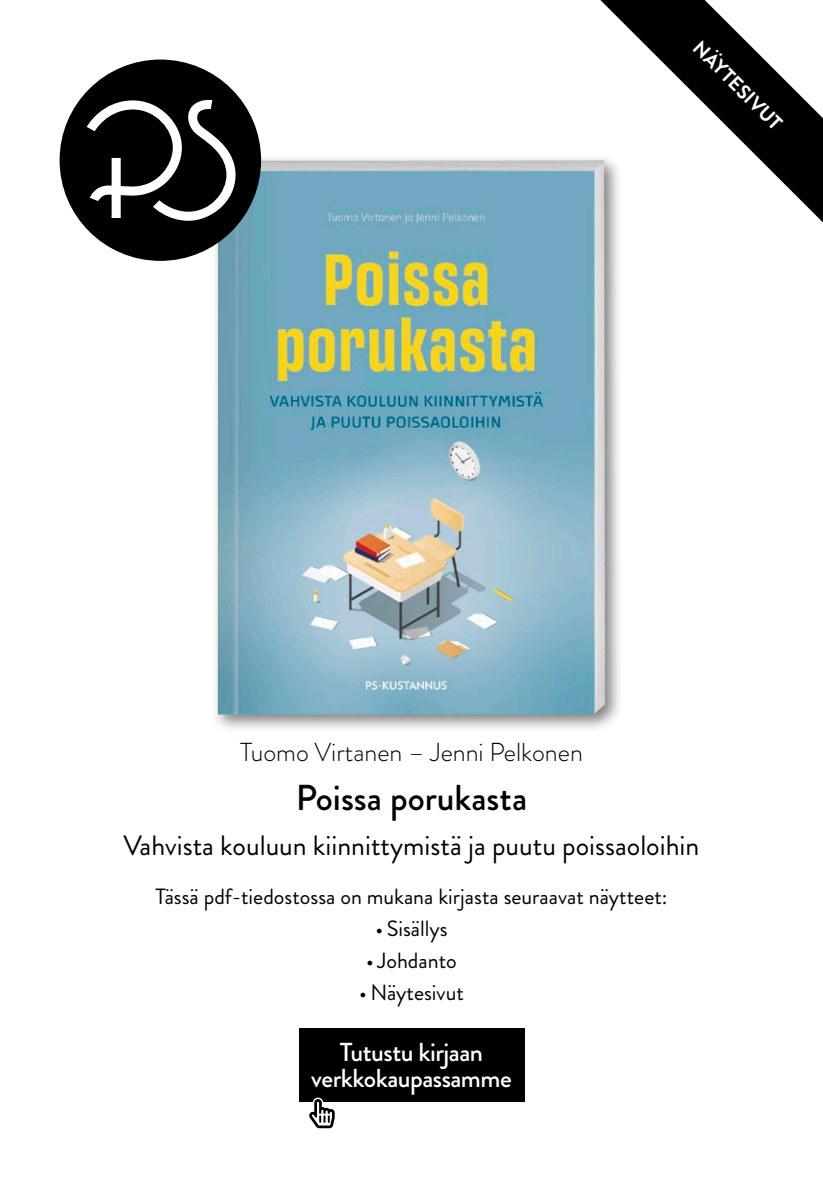
<style>
.page{position:relative;width:823px;height:1191px;background:#fff}
.page>*{position:absolute;margin:0;border:0;box-sizing:border-box;transform-origin:0 0}
.teoksen_nimi{font:500 36px "Brandon Grotesque";color:#000}
.alaotsikko{font:28px "Brandon Grotesque";color:#000}
.t1{font:500 26px/26px "Brandon Grotesque";letter-spacing:-.02em;color:#fff;text-align:center}
.tekijä_t{font:300 26px "Brandon Grotesque";color:#000}
.Tässä_pdf_ssä_mukana{font:22px "Brandon Grotesque";color:#000}
.t2{font:700 20px "Brandon Grotesque";color:#fff}
</style>
<div class="page">
<div style="left:211px;top:153px;width:412px;height:580px;background:#000;opacity:.5"></div>
<img style="left:218px;top:160px;width:386px;height:554px">
<div style="left:299px;top:1028px;width:225px;height:74px;background:#000"></div>
<svg style="left:309px;top:1097px;width:26px;height:32px"></svg>
<svg style="left:600px;top:0;width:222px;height:222px"></svg>
<svg style="left:60px;top:60px;width:201px;height:201px;fill:#000"></svg>
<p class="t2" style="left:705px;top:34px;width:118px;rotate:45deg">NÄYTESIVUT</p>
<p class="tekijä_t" style="left:240px;top:734px;width:344px">Tuomo Virtanen – Jenni Pelkonen</p>
<p class="teoksen_nimi" style="left:295px;top:772px;width:233px">Poissa porukasta</p>
<p class="alaotsikko" style="left:123px;top:826px;width:577px">Vahvista kouluun kiinnittymistä ja puutu poissaoloihin</p>
<p class="Tässä_pdf_ssä_mukana" style="left:155px;top:881px;width:513px">Tässä pdf-tiedostossa on mukana kirjasta seuraavat näytteet:</p>
<p class="Tässä_pdf_ssä_mukana" style="left:375px;top:913px;width:74px">• Sisällys</p>
<p class="Tässä_pdf_ssä_mukana" style="left:366px;top:945px;width:92px">• Johdanto</p>
<p class="Tässä_pdf_ssä_mukana" style="left:359px;top:977px;width:106px">• Näytesivut</p>
<p class="t1" style="left:311px;top:1039px;width:202px">Tutustu kirjaan verkkokaupassamme</p>
</div>
